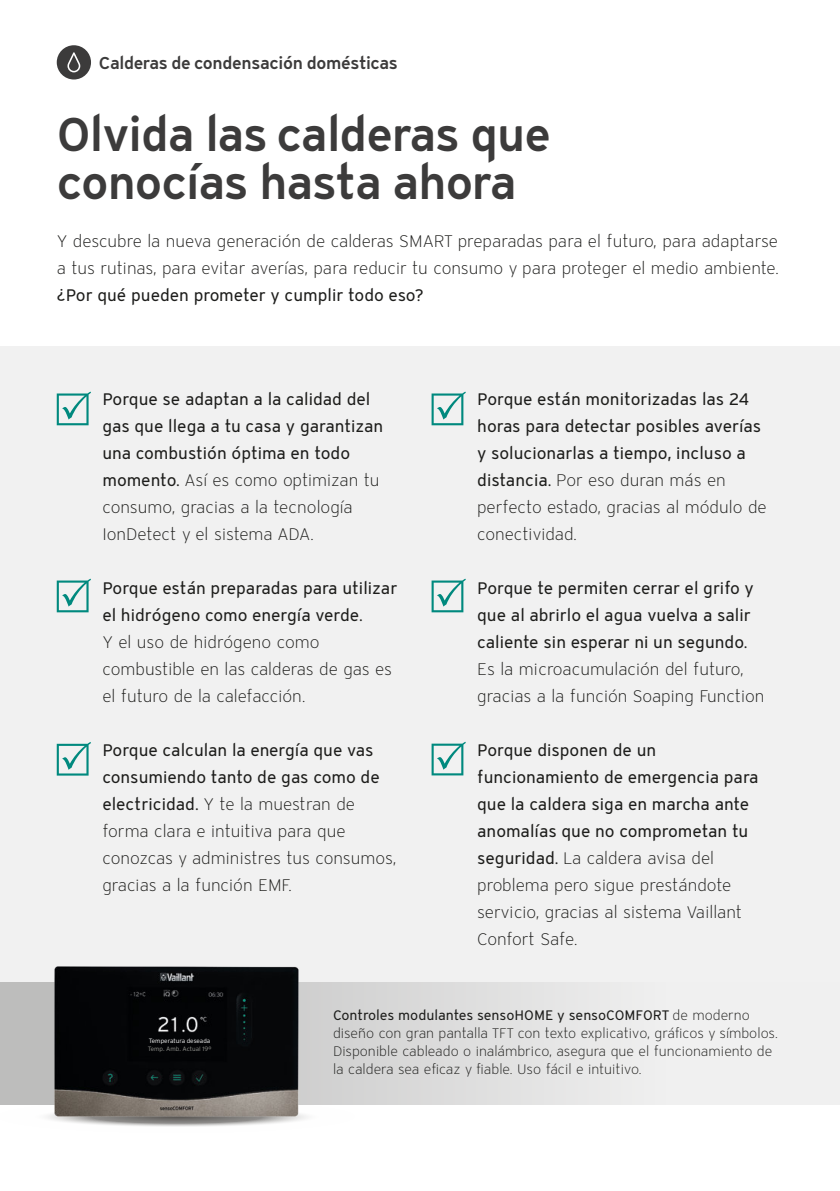
<style>
.page{position:relative;width:840px;height:1191px;background:#fff}
.page>*{position:absolute;margin:0;border:0;box-sizing:border-box;transform-origin:0 0}
.t1{font:600 48px/48px "Vaillant 14";letter-spacing:-.02em;color:#3c3b3b}
.t2{font:600 17.4px "Vaillant 14";letter-spacing:-.02em;color:#3c3b3b}
.t3{font:17px/27px "Vaillant 14";color:#1d1d1b}
.t4{font:300 17px/27px "Vaillant 14";color:#1d1d1b}
.t5{font:300 14px/18px "Vaillant 14";color:#1d1d1b}
.t6{font:300 6.2px "Interstate OT";color:#fff}
.t7{font:300 6.2px "Interstate OT";color:#959691}
.s1{font-weight:300}
.s2{font-weight:400}
</style>
<div class="page">
<svg style="left:57px;top:45px;width:34px;height:34px"></svg>
<div style="left:0;top:346px;width:839px;height:758px;background:#f1f1f1"></div>
<svg style="left:431px;top:391px;width:34px;height:34px"></svg>
<svg style="left:431px;top:579px;width:34px;height:33px"></svg>
<svg style="left:431px;top:742px;width:34px;height:33px"></svg>
<svg style="left:57px;top:391px;width:34px;height:34px"></svg>
<svg style="left:57px;top:578px;width:34px;height:34px"></svg>
<svg style="left:57px;top:742px;width:34px;height:33px"></svg>
<svg style="left:0;top:982px;width:566px;height:122px"></svg>
<svg style="left:0;top:1100px;width:354px;height:32px"></svg>
<img style="left:54px;top:966px;width:244px;height:150px">
<p class="t2" style="left:99px;top:55px;width:300px">Calderas de condensación domésticas</p>
<h1 class="t1" style="left:57px;top:114px;width:495px">Olvida las calderas que conocías hasta ahora</h1>
<p class="t4" style="left:57px;top:229px;width:723px">Y descubre la nueva generación de calderas SMART preparadas para el futuro, para adaptarse a tus rutinas, para evitar averías, para reducir tu consumo y para proteger el medio ambiente.</p>
<p class="t3" style="left:57px;top:283px;width:368px">¿Por qué pueden prometer y cumplir todo eso?</p>
<p class="t3" style="left:102px;top:387px;width:282px">Porque se adaptan a la calidad del gas que llega a tu casa y garantizan una combustión óptima en todo momento. <span class="s1">Así es como optimizan tu consumo, gracias a la tecnología<br>IonDetect y el sistema ADA.</span></p>
<p class="t3" style="left:102px;top:576px;width:296px">Porque están preparadas para utilizar el hidrógeno como energía verde.</p>
<p class="t4" style="left:102px;top:630px;width:291px">Y el uso de hidrógeno como combustible en las calderas de gas es el futuro de la calefacción.</p>
<p class="t4" style="left:102px;top:738px;width:295px"><span class="s2">Porque calculan la energía que vas consumiendo tanto de gas como de electricidad.</span> Y te la muestran de forma clara e intuitiva para que conozcas y administres tus consumos, gracias a la función EMF.</p>
<p class="t3" style="left:477px;top:387px;width:291px">Porque están monitorizadas las 24 horas para detectar posibles averías y solucionarlas a tiempo, incluso a distancia. <span class="s1">Por eso duran más en perfecto estado, gracias al módulo de conectividad.</span></p>
<p class="t3" style="left:477px;top:576px;width:278px">Porque te permiten cerrar el grifo y que al abrirlo el agua vuelva a salir caliente sin esperar ni un segundo.</p>
<p class="t4" style="left:477px;top:657px;width:288px">Es la microacumulación del futuro, gracias a la función Soaping Function</p>
<p class="t3" style="left:477px;top:738px;width:283px">Porque disponen de un funcionamiento de emergencia para que la caldera siga en marcha ante anomalías que no comprometan tu seguridad. <span class="s1">La caldera avisa del problema pero sigue prestándote servicio, gracias al sistema Vaillant<br>Confort Safe.</span></p>
<p class="t6" style="left:149px;top:1038px;width:63px">Temperatura deseada</p>
<p class="t7" style="left:148px;top:1046px;width:65px">Temp. Amb. Actual 19º</p>
<p class="t5" style="left:333px;top:1006px;width:446px"><span class="s2">Controles modulantes sensoHOME y sensoCOMFORT</span> de moderno diseño con gran pantalla TFT con texto explicativo, gráficos y símbolos.<br>Disponible cableado o inalámbrico, asegura que el funcionamiento de la caldera sea eficaz y fiable. Uso fácil e intuitivo.</p>
</div>
